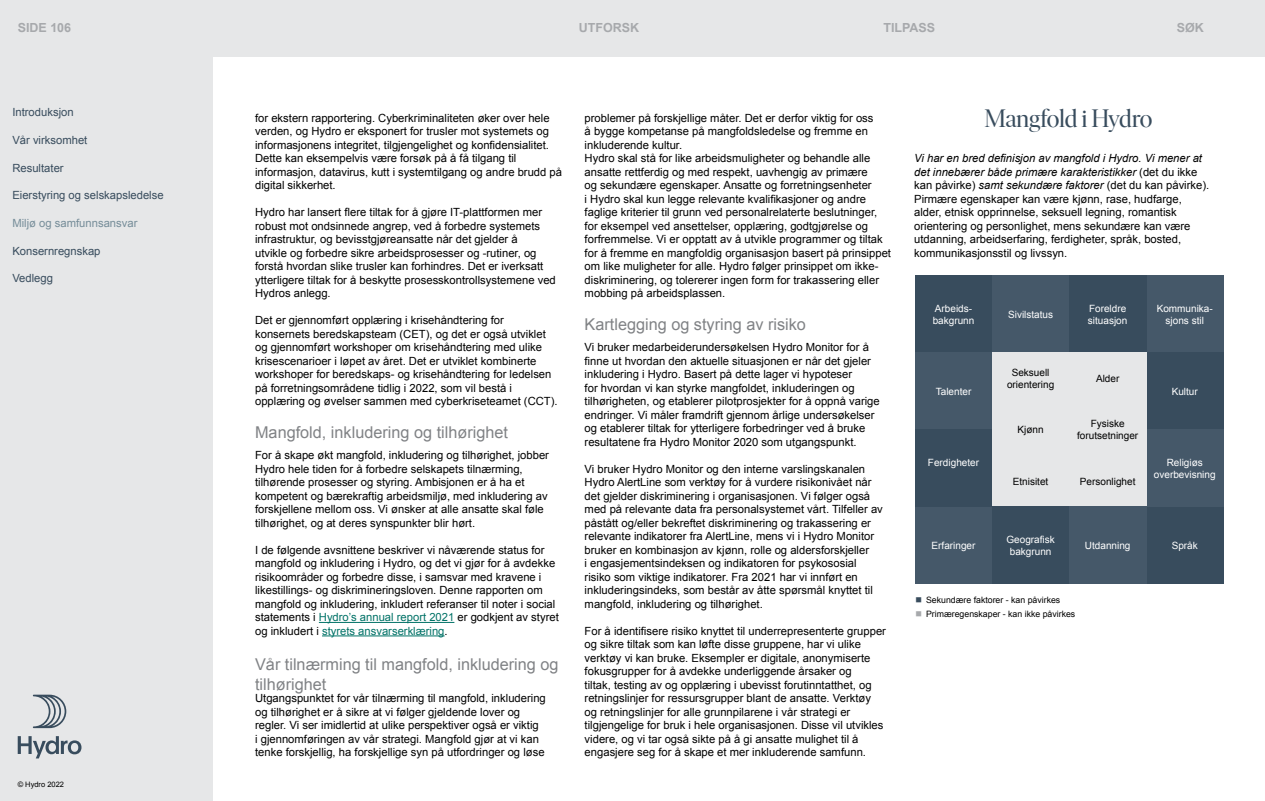
<style>
.page{position:relative;width:1265px;height:801px;background:#fff}
.page>*{position:absolute;margin:0;border:0;box-sizing:border-box;transform-origin:0 0}
.t1{font:25px "Ivar Display Hydro";letter-spacing:-.02em;color:#384c5d}
.t2{font:16.25px/19.5px "Arial";color:#808285}
.t3{font:700 12.5px "Arial";color:#a7a9ac}
.t4{font:11.25px/13.5px "Arial";color:#000}
.t5{font:11.25px "Arial";color:#384c5d}
.t6{font:11.25px "Arial";color:#768d99}
.t7{font:10px/12px "Arial";color:#fff;text-align:center}
.t8{font:10px/12px "Arial";color:#000;text-align:center}
.t9{font:8.75px "Arial";color:#000}
.t10{font:7.5px "Arial";color:#000}
.s1{color:#007267}
.s2{font-style:italic}
.s3{color:#384c5d}
.s4{color:#a7a9ac}
</style>
<div class="page">
<hr style="left:319px;top:622px;width:135px;height:1px;background:#007267">
<hr style="left:322px;top:636px;width:123px;height:1px;background:#007267">
<div style="left:1146px;top:275px;width:77px;height:78px;background:#455869"></div>
<div style="left:1146px;top:353px;width:77px;height:77px;background:#384c5d"></div>
<div style="left:1146px;top:507px;width:77px;height:77px;background:#384c5d"></div>
<div style="left:1146px;top:430px;width:77px;height:77px;background:#455869"></div>
<div style="left:915px;top:275px;width:77px;height:78px;background:#384c5d"></div>
<div style="left:915px;top:353px;width:77px;height:77px;background:#455869"></div>
<div style="left:915px;top:507px;width:77px;height:77px;background:#455869"></div>
<div style="left:915px;top:430px;width:77px;height:77px;background:#384c5d"></div>
<div style="left:992px;top:275px;width:77px;height:78px;background:#455869"></div>
<div style="left:992px;top:455px;width:77px;height:52px;background:#e6e7e8"></div>
<div style="left:1069px;top:455px;width:77px;height:52px;background:#e6e7e8"></div>
<div style="left:992px;top:353px;width:77px;height:51px;background:#e6e7e8"></div>
<div style="left:992px;top:507px;width:77px;height:77px;background:#384c5d"></div>
<div style="left:992px;top:404px;width:77px;height:51px;background:#e6e7e8"></div>
<div style="left:1069px;top:275px;width:77px;height:78px;background:#384c5d"></div>
<div style="left:1069px;top:353px;width:77px;height:51px;background:#e6e7e8"></div>
<div style="left:1069px;top:507px;width:77px;height:77px;background:#455869"></div>
<div style="left:1069px;top:404px;width:77px;height:51px;background:#e6e7e8"></div>
<div style="left:0;top:0;width:1265px;height:57px;background:#e6e7e8"></div>
<div style="left:0;top:57px;width:213px;height:744px;background:#e6e7e8"></div>
<svg style="left:18px;top:736px;width:63px;height:22px"></svg>
<svg style="left:33px;top:694px;width:33px;height:34px"></svg>
<p class="t3" style="left:18px;top:19px;width:55px">SIDE 106</p>
<p class="t3" style="left:579px;top:19px;width:62px">UTFORSK</p>
<p class="t3" style="left:883px;top:19px;width:53px">TILPASS</p>
<p class="t3" style="left:1177px;top:19px;width:29px">SØK</p>
<p class="t5" style="left:12px;top:105px;width:63px">Introduksjon</p>
<p class="t5" style="left:12px;top:133px;width:77px">Vår virksomhet</p>
<p class="t5" style="left:12px;top:160px;width:53px">Resultater</p>
<p class="t5" style="left:12px;top:188px;width:153px">Eierstyring og selskapsledelse</p>
<p class="t6" style="left:12px;top:216px;width:127px">Miljø og samfunnsansvar</p>
<p class="t5" style="left:12px;top:243px;width:90px">Konsernregnskap</p>
<p class="t5" style="left:12px;top:271px;width:42px">Vedlegg</p>
<p class="t10" style="left:18px;top:779px;width:48px">© Hydro 2022</p>
<p class="t4" style="left:255px;top:111px;width:309px">for ekstern rapportering. Cyberkriminaliteten øker over hele verden, og Hydro er eksponert for trusler mot systemets og informasjonens integritet, tilgjengelighet og konfidensialitet.<br>Dette kan eksempelvis være forsøk på å få tilgang til informasjon, datavirus, kutt i systemtilgang og andre brudd på digital sikkerhet.</p>
<p class="t4" style="left:255px;top:205px;width:302px">Hydro har lansert flere tiltak for å gjøre IT-plattformen mer robust mot ondsinnede angrep, ved å forbedre systemets infrastruktur, og bevisstgjøreansatte når det gjelder å<br>utvikle og forbedre sikre arbeidsprosesser og -rutiner, og forstå hvordan slike trusler kan forhindres. Det er iverksatt ytterligere tiltak for å beskytte prosesskontrollsystemene ved Hydros anlegg.</p>
<p class="t4" style="left:255px;top:313px;width:304px">Det er gjennomført opplæring i krisehåndtering for konsernets beredskapsteam (CET), og det er også utviklet og gjennomført workshoper om krisehåndtering med ulike krisescenarioer i løpet av året. Det er utviklet kombinerte workshoper for beredskaps- og krisehåndtering for ledelsen på forretningsområdene tidlig i 2022, som vil bestå i opplæring og øvelser sammen med cyberkriseteamet (CCT).</p>
<h2 class="t2" style="left:255px;top:423px;width:254px">Mangfold, inkludering og tilhørighet</h2>
<p class="t4" style="left:255px;top:448px;width:295px">For å skape økt mangfold, inkludering og tilhørighet, jobber Hydro hele tiden for å forbedre selskapets tilnærming, tilhørende prosesser og styring. Ambisjonen er å ha et kompetent og bærekraftig arbeidsmiljø, med inkludering av forskjellene mellom oss. Vi ønsker at alle ansatte skal føle tilhørighet, og at deres synspunkter blir hørt.</p>
<p class="t4" style="left:255px;top:543px;width:305px">I de følgende avsnittene beskriver vi nåværende status for mangfold og inkludering i Hydro, og det vi gjør for å avdekke risikoområder og forbedre disse, i samsvar med kravene i likestillings- og diskrimineringsloven. Denne rapporten om mangfold og inkludering, inkludert referanser til noter i social statements i <span class="s1">Hydro’s annual report 2021</span> er godkjent av styret og inkludert i <span class="s1">styrets ansvarserklæring</span>.</p>
<h2 class="t2" style="left:255px;top:655px;width:305px">Vår tilnærming til mangfold, inkludering og tilhørighet</h2>
<p class="t4" style="left:255px;top:691px;width:292px">Utgangspunktet for vår tilnærming til mangfold, inkludering og tilhørighet er å sikre at vi følger gjeldende lover og regler. Vi ser imidlertid at ulike perspektiver også er viktig<br>i gjennomføringen av vår strategi. Mangfold gjør at vi kan tenke forskjellig, ha forskjellige syn på utfordringer og løse</p>
<p class="t4" style="left:585px;top:111px;width:308px">problemer på forskjellige måter. Det er derfor viktig for oss<br>å bygge kompetanse på mangfoldsledelse og fremme en inkluderende kultur.<br>Hydro skal stå for like arbeidsmuligheter og behandle alle ansatte rettferdig og med respekt, uavhengig av primære<br>og sekundære egenskaper. Ansatte og forretningsenheter<br>i Hydro skal kun legge relevante kvalifikasjoner og andre faglige kriterier til grunn ved personalrelaterte beslutninger, for eksempel ved ansettelser, opplæring, godtgjørelse og forfremmelse. Vi er opptatt av å utvikle programmer og tiltak for å fremme en mangfoldig organisasjon basert på prinsippet om like muligheter for alle. Hydro følger prinsippet om ikke&shy;diskriminering, og tolererer ingen form for trakassering eller mobbing på arbeidsplassen.</p>
<h2 class="t2" style="left:585px;top:315px;width:223px">Kartlegging og styring av risiko</h2>
<p class="t4" style="left:585px;top:340px;width:297px">Vi bruker medarbeiderundersøkelsen Hydro Monitor for å finne ut hvordan den aktuelle situasjonen er når det gjeler inkludering i Hydro. Basert på dette lager vi hypoteser<br>for hvordan vi kan styrke mangfoldet, inkluderingen og tilhørigheten, og etablerer pilotprosjekter for å oppnå varige endringer. Vi måler framdrift gjennom årlige undersøkelser og etablerer tiltak for ytterligere forbedringer ved å bruke resultatene fra Hydro Monitor 2020 som utgangspunkt.</p>
<p class="t4" style="left:585px;top:462px;width:300px">Vi bruker Hydro Monitor og den interne varslingskanalen Hydro AlertLine som verktøy for å vurdere risikonivået når det gjelder diskriminering i organisasjonen. Vi følger også med på relevante data fra personalsystemet vårt. Tilfeller av påstått og/eller bekreftet diskriminering og trakassering er relevante indikatorer fra AlertLine, mens vi i Hydro Monitor bruker en kombinasjon av kjønn, rolle og aldersforskjeller<br>i engasjementsindeksen og indikatoren for psykososial risiko som viktige indikatorer. Fra 2021 har vi innført en inkluderingsindeks, som består av åtte spørsmål knyttet til mangfold, inkludering og tilhørighet.</p>
<p class="t4" style="left:585px;top:624px;width:303px">For å identifisere risiko knyttet til underrepresenterte grupper og sikre tiltak som kan løfte disse gruppene, har vi ulike verktøy vi kan bruke. Eksempler er digitale, anonymiserte fokusgrupper for å avdekke underliggende årsaker og<br>tiltak, testing av og opplæring i ubevisst forutinntatthet, og retningslinjer for ressursgrupper blant de ansatte. Verktøy og retningslinjer for alle grunnpilarene i vår strategi er tilgjengelige for bruk i hele organisasjonen. Disse vil utvikles videre, og vi tar også sikte på å gi ansatte mulighet til å engasjere seg for å skape et mer inkluderende samfunn.</p>
<h1 class="t1" style="left:985px;top:105px;width:169px">Mangfold i Hydro</h1>
<p class="t4" style="left:914px;top:151px;width:297px"><span class="s2">Vi har en bred definisjon av mangfold i Hydro. Vi mener at det innebærer både primære karakteristikker</span> (det du ikke kan påvirke) <span class="s2">samt sekundære faktorer</span> (det du kan påvirke).<br>Pirmære egenskaper kan være kjønn, rase, hudfarge, alder, etnisk opprinnelse, seksuell legning, romantisk orientering og personlighet, mens sekundære kan være utdanning, arbeidserfaring, ferdigheter, språk, bosted, kommunikasjonsstil og livssyn.</p>
<p class="t7" style="left:933px;top:302px;width:43px;text-align:left">Arbeids&shy;bakgrunn</p>
<p class="t7" style="left:1008px;top:308px;width:47px">Sivilstatus</p>
<p class="t7" style="left:1088px;top:302px;width:41px;text-align:left">Foreldre situasjon</p>
<p class="t7" style="left:1157px;top:302px;width:58px">Kommunika&shy;sjons stil</p>
<p class="t7" style="left:936px;top:385px;width:37px">Talenter</p>
<p class="t8" style="left:1007px;top:366px;width:49px">Seksuell orientering</p>
<p class="t8" style="left:1096px;top:372px;width:25px">Alder</p>
<p class="t7" style="left:1172px;top:385px;width:28px">Kultur</p>
<p class="t8" style="left:1018px;top:424px;width:28px">Kjønn</p>
<p class="t8" style="left:1077px;top:418px;width:63px">Fysiske forutsetninger</p>
<p class="t7" style="left:928px;top:456px;width:53px">Ferdigheter</p>
<p class="t8" style="left:1013px;top:475px;width:37px">Etnisitet</p>
<p class="t8" style="left:1080px;top:475px;width:57px">Personlighet</p>
<p class="t7" style="left:1154px;top:456px;width:63px">Religiøs overbevisning</p>
<p class="t7" style="left:932px;top:539px;width:45px">Erfaringer</p>
<p class="t7" style="left:1006px;top:533px;width:50px">Geografisk bakgrunn</p>
<p class="t7" style="left:1085px;top:539px;width:47px">Utdanning</p>
<p class="t9" style="left:915px;top:594px;width:146px"><span class="s3">■</span> Sekundære faktorer - kan påvirkes</p>
<p class="t9" style="left:915px;top:608px;width:161px"><span class="s4">■</span> Primæregenskaper - kan ikke påvirkes</p>
<p class="t7" style="left:1172px;top:539px;width:28px">Språk</p>
</div>
